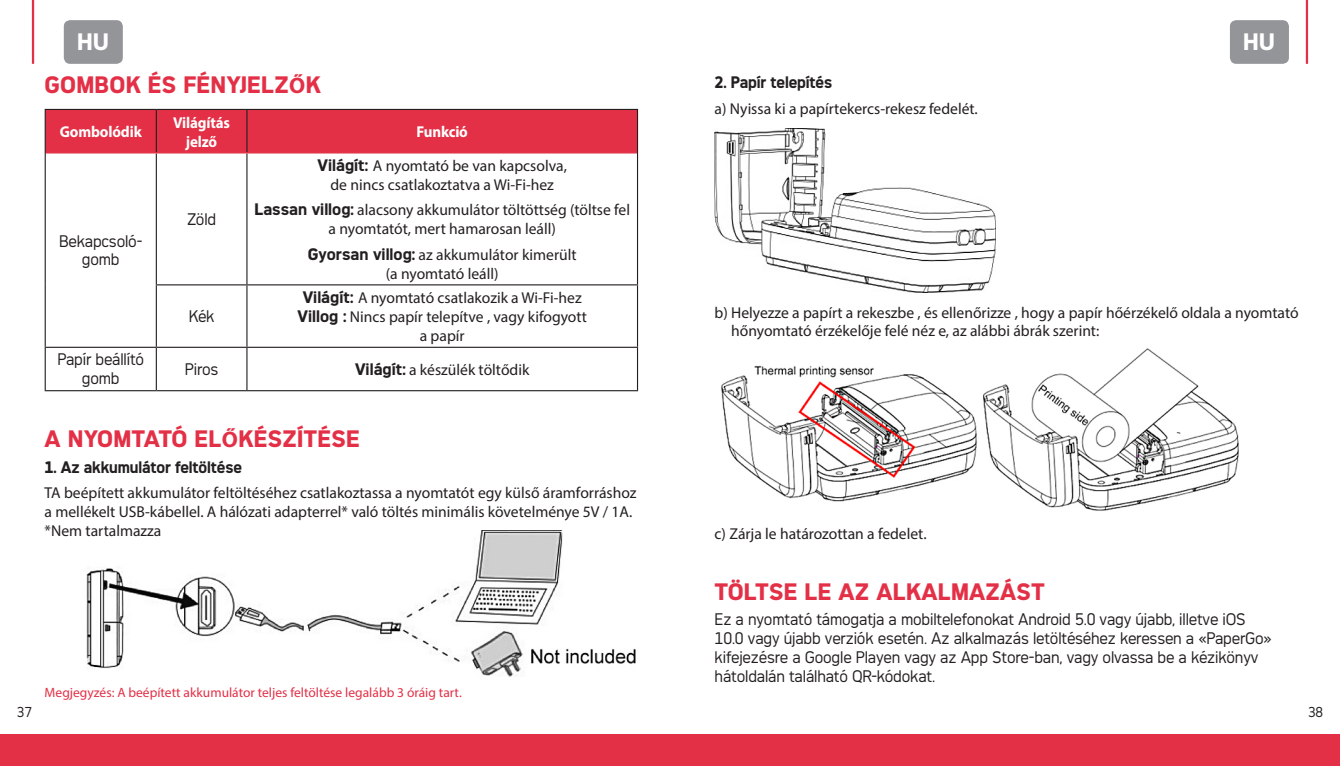
<style>
.page{position:relative;width:1340px;height:766px;background:#fff}
.page>*{position:absolute;margin:0;border:0;box-sizing:border-box;transform-origin:0 0}
.t1{font:700 22.5px "Agfa Photo Thalis";letter-spacing:.01em;color:#e33046}
.t2{font:700 22.5px "Agfa Photo Thalis";color:#fff}
.t3{font:15.75px/18.9px "Myriad Pro";color:#231f20;text-align:center}
.t4{font:15.75px/18.9px "Agfa Photo Thalis";letter-spacing:-.01em;color:#231f20;text-align:center;scale:.95 1}
.t5{font:700 15.75px "Agfa Photo Thalis";letter-spacing:-.01em;color:#231f20;scale:.95 1}
.t6{font:700 15.75px/18.9px "Myriad Pro";letter-spacing:-.01em;color:#fff;text-align:center;scale:.95 1}
.t7{font:13.5px "Myriad Pro";color:#e33046}
.t8{font:13.5px "Agfa Photo Thalis";color:#231f20;scale:.95 1}
.s1{font-family:"Myriad Pro"}
.s2{font-family:"Agfa Photo Thalis";font-weight:700}
</style>
<div class="page">
<div style="left:0;top:733px;width:670px;height:32px;background:#e33046"></div>
<div style="left:670px;top:733px;width:669px;height:32px;background:#e33046"></div>
<hr style="left:1305px;top:0;width:2px;height:64px;background:#e33046">
<hr style="left:32px;top:0;width:2px;height:64px;background:#e33046">
<img style="left:86px;top:530px;width:550px;height:146px">
<div style="left:46px;top:110px;width:591px;height:42px;background:#e33046"></div>
<hr style="left:156px;top:110px;width:1px;height:42px;background:#231f20">
<hr style="left:246px;top:110px;width:1px;height:42px;background:#231f20">
<hr style="left:156px;top:153px;width:1px;height:131px;background:#231f20">
<hr style="left:246px;top:153px;width:1px;height:131px;background:#231f20">
<hr style="left:156px;top:284px;width:91px;height:1px;background:#231f20">
<hr style="left:156px;top:285px;width:1px;height:61px;background:#231f20">
<hr style="left:247px;top:284px;width:391px;height:1px;background:#231f20">
<hr style="left:246px;top:285px;width:1px;height:61px;background:#231f20">
<hr style="left:45px;top:346px;width:111px;height:2px;background:#231f20">
<hr style="left:156px;top:346px;width:91px;height:2px;background:#231f20">
<hr style="left:156px;top:348px;width:1px;height:42px;background:#231f20">
<hr style="left:247px;top:346px;width:391px;height:2px;background:#231f20">
<hr style="left:246px;top:348px;width:1px;height:42px;background:#231f20">
<hr style="left:46px;top:152px;width:110px;height:1px;background:#e33046">
<hr style="left:156px;top:152px;width:91px;height:1px;background:#e33046">
<hr style="left:247px;top:152px;width:390px;height:1px;background:#e33046">
<hr style="left:45px;top:109px;width:111px;height:1px;background:#231f20">
<hr style="left:45px;top:110px;width:1px;height:43px;background:#231f20">
<hr style="left:156px;top:109px;width:91px;height:1px;background:#231f20">
<hr style="left:247px;top:109px;width:391px;height:1px;background:#231f20">
<hr style="left:637px;top:110px;width:1px;height:43px;background:#231f20">
<hr style="left:45px;top:153px;width:1px;height:132px;background:#231f20">
<hr style="left:45px;top:285px;width:1px;height:61px;background:#231f20">
<hr style="left:637px;top:153px;width:1px;height:131px;background:#231f20">
<hr style="left:637px;top:285px;width:1px;height:61px;background:#231f20">
<hr style="left:45px;top:348px;width:1px;height:42px;background:#231f20">
<hr style="left:637px;top:348px;width:1px;height:42px;background:#231f20">
<hr style="left:45px;top:390px;width:111px;height:1px;background:#231f20">
<hr style="left:156px;top:390px;width:91px;height:1px;background:#231f20">
<hr style="left:247px;top:390px;width:391px;height:1px;background:#231f20">
<div style="left:1229px;top:20px;width:59px;height:44px;background:#939598;border-radius:6px"></div>
<div style="left:64px;top:20px;width:59px;height:44px;background:#939598;border-radius:6px"></div>
<img style="left:714px;top:129px;width:281px;height:163px">
<img style="left:721px;top:348px;width:518px;height:163px">
<h1 class="t2" style="left:77px;top:28px;width:33px">HU</h1>
<h1 class="t2" style="left:1243px;top:28px;width:33px">HU</h1>
<p class="t5" style="left:714px;top:73px;width:125px">2. Papír telepítés</p>
<p class="t3" style="left:714px;top:98px;width:265px">a) Nyissa ki a papírtekercs-rekesz fedelét.</p>
<h1 class="t1" style="left:45px;top:72px;width:278px">Gombok és fényjelz<span class="s1">ő</span>k</h1>
<p class="t6" style="left:60px;top:122px;width:88px">Gombolódik</p>
<p class="t6" style="left:173px;top:112px;width:61px">Világítás jelző</p>
<p class="t6" style="left:416px;top:122px;width:56px">Funkció</p>
<p class="t4" style="left:59px;top:231px;width:89px">Bekapcsoló&shy;gomb</p>
<p class="t4" style="left:187px;top:209px;width:32px">Zöld</p>
<p class="t4" style="left:189px;top:306px;width:29px">Kék</p>
<p class="t3" style="left:317px;top:156px;width:251px"><span class="s2">Világít:</span> A nyomtató be van kapcsolva, de nincs csatlakoztatva a Wi-Fi-hez</p>
<p class="t3" style="left:254px;top:200px;width:377px"><span class="s2">Lassan villog:</span> alacsony akkumulátor töltöttség (töltse fel a nyomtatót, mert hamarosan leáll)</p>
<p class="t3" style="left:308px;top:244px;width:270px"><span class="s2">Gyorsan villog:</span> az akkumulátor kimerült (a nyomtató leáll)</p>
<p class="t3" style="left:297px;top:288px;width:291px"><span class="s2">Világít:</span> A nyomtató csatlakozik a Wi-Fi-hez<br><span class="s2">Villog :</span> Nincs papír telepítve , vagy kifogyott a papír</p>
<p class="t4" style="left:57px;top:350px;width:93px">Papír beállító gomb</p>
<p class="t4" style="left:185px;top:359px;width:37px">Piros</p>
<p class="t3" style="left:355px;top:360px;width:176px"><span class="s2">Világít:</span> a készülék töltődik</p>
<h1 class="t1" style="left:45px;top:425px;width:302px">A nyomtató el<span class="s1">ő</span>készítése</h1>
<p class="t5" style="left:45px;top:457px;width:209px">1. Az akkumulátor feltöltése</p>
<p class="t3" style="left:45px;top:482px;width:593px;text-align:left">TA beépített akkumulátor feltöltéséhez csatlakoztassa a nyomtatót egy külső áramforráshoz a mellékelt USB-kábellel. A hálózati adapterrel* való töltés minimális követelménye 5V / 1A. *Nem tartalmazza</p>
<p class="t7" style="left:45px;top:684px;width:418px">Megjegyzés: A beépített akkumulátor teljes feltöltése legalább 3 óráig tart.</p>
<p class="t3" style="left:731px;top:302px;width:569px;text-align:left;text-indent:-17px">b) Helyezze a papírt a rekeszbe , és ellenőrizze , hogy a papír hőérzékelő oldala a nyomtató hőnyomtató érzékelője felé néz e, az alábbi ábrák szerint:</p>
<p class="t3" style="left:714px;top:524px;width:213px">c) Zárja le határozottan a fedelet.</p>
<h1 class="t1" style="left:714px;top:578px;width:332px">Töltse le az alkalmazást</h1>
<p class="t4" style="left:714px;top:609px;width:588px;text-align:left">Ez a nyomtató támogatja a mobiltelefonokat Android 5.0 vagy újabb, illetve iOS 10.0 vagy újabb verziók esetén. Az alkalmazás letöltéséhez keressen a «PaperGo» kifejezésre a Google Playen vagy az App Store-ban, vagy olvassa be a kézikönyv hátoldalán található QR-kódokat.</p>
<p class="t8" style="left:17px;top:703px;width:17px">37</p>
<p class="t8" style="left:1307px;top:703px;width:17px">38</p>
</div>
